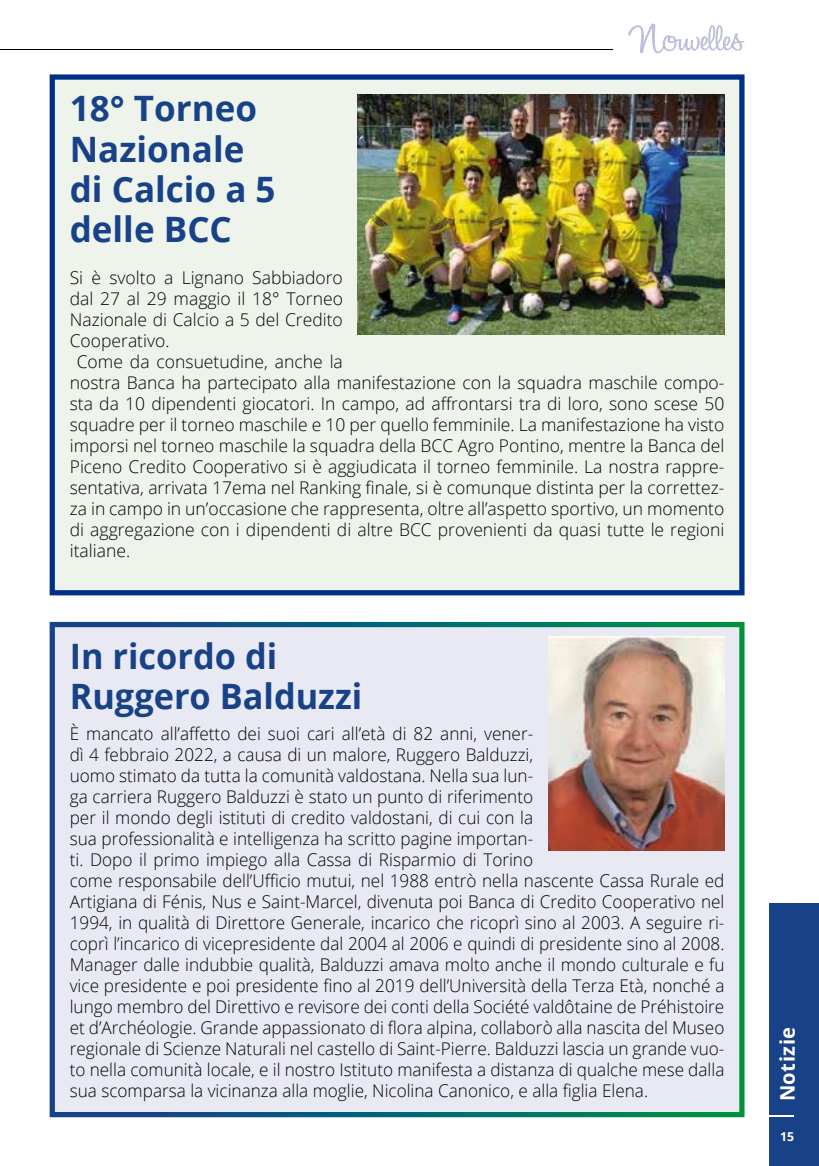
<style>
.page{position:relative;width:819px;height:1166px;background:#fff}
.page>*{position:absolute;margin:0;border:0;box-sizing:border-box;transform-origin:0 0}
.t1{font:700 35px/40.2px "Open Sans";color:#184287}
.t2{font:700 20.12px "Open Sans";letter-spacing:.025em;color:#fff}
.t3{font:300 17.5px/21px "Open Sans";color:#010202}
.t4{font:700 12.25px "Open Sans";color:#fff}
</style>
<div class="page">
<svg style="left:628px;top:24px;width:116px;height:29px"></svg>
<hr style="left:0;top:50px;width:613px;height:1px;background:#000">
<div style="left:50px;top:622px;width:694px;height:495px;background:#e9e9f4"></div>
<div style="left:50px;top:74px;width:694px;height:521px;background:#eef4eb"></div>
<img style="left:548px;top:636px;width:176px;height:215px">
<img style="left:358px;top:95px;width:366px;height:240px">
<div style="left:769px;top:903px;width:50px;height:263px;background:#184287"></div>
<hr style="left:769px;top:1115px;width:25px;height:2px;background:#fff">
<h1 class="t1" style="left:70px;top:88px;width:207px">18° Torneo<br>Nazionale di Calcio a 5 delle BCC</h1>
<p class="t3" style="left:70px;top:267px;width:274px">Si è svolto a Lignano Sabbiadoro</p>
<p class="t3" style="left:70px;top:288px;width:274px">dal 27 al 29 maggio il 18° Torneo</p>
<p class="t3" style="left:70px;top:309px;width:274px">Nazionale di Calcio a 5 del Credito</p>
<p class="t3" style="left:70px;top:330px;width:101px">Cooperativo.</p>
<p class="t3" style="left:77px;top:351px;width:268px">Come da consuetudine, anche la</p>
<p class="t3" style="left:70px;top:372px;width:656px">nostra Banca ha partecipato alla manifestazione con la squadra maschile compo-</p>
<p class="t3" style="left:70px;top:393px;width:656px">sta da 10 dipendenti giocatori. In campo, ad affrontarsi tra di loro, sono scese 50</p>
<p class="t3" style="left:70px;top:414px;width:656px">squadre per il torneo maschile e 10 per quello femminile. La manifestazione ha visto</p>
<p class="t3" style="left:70px;top:435px;width:656px">imporsi nel torneo maschile la squadra della BCC Agro Pontino, mentre la Banca del</p>
<p class="t3" style="left:70px;top:456px;width:656px">Piceno Credito Cooperativo si è aggiudicata il torneo femminile. La nostra rappre-</p>
<p class="t3" style="left:70px;top:477px;width:656px">sentativa, arrivata 17ema nel Ranking finale, si è comunque distinta per la correttez-</p>
<p class="t3" style="left:70px;top:498px;width:656px">za in campo in un’occasione che rappresenta, oltre all’aspetto sportivo, un momento</p>
<p class="t3" style="left:70px;top:519px;width:656px">di aggregazione con i dipendenti di altre BCC provenienti da quasi tutte le regioni</p>
<p class="t3" style="left:70px;top:540px;width:62px">italiane.</p>
<h1 class="t1" style="left:70px;top:635px;width:294px">In ricordo di<br>Ruggero Balduzzi</h1>
<p class="t3" style="left:70px;top:723px;width:656px">È mancato all’affetto dei suoi cari all’età di 82 anni, vener-<br>dì 4 febbraio 2022, a causa di un malore, Ruggero Balduzzi,<br>uomo stimato da tutta la comunità valdostana. Nella sua lun-<br>ga carriera Ruggero Balduzzi è stato un punto di riferimento<br>per il mondo degli istituti di credito valdostani, di cui con la<br>sua professionalità e intelligenza ha scritto pagine importan-<br>ti. Dopo il primo impiego alla Cassa di Risparmio di Torino<br>come responsabile dell’Ufficio mutui, nel 1988 entrò nella nascente Cassa Rurale ed Artigiana di Fénis, Nus e Saint-Marcel, divenuta poi Banca di Credito Cooperativo nel 1994, in qualità di Direttore Generale, incarico che ricoprì sino al 2003. A seguire ri&shy;coprì l’incarico di vicepresidente dal 2004 al 2006 e quindi di presidente sino al 2008.<br>Manager dalle indubbie qualità, Balduzzi amava molto anche il mondo culturale e fu vice presidente e poi presidente fino al 2019 dell’Università della Terza Età, nonché a lungo membro del Direttivo e revisore dei conti della Société valdôtaine de Préhistoire et d’Archéologie. Grande appassionato di flora alpina, collaborò alla nascita del Museo regionale di Scienze Naturali nel castello di Saint-Pierre. Balduzzi lascia un grande vuo&shy;to nella comunità locale, e il nostro Istituto manifesta a distanza di qualche mese dalla sua scomparsa la vicinanza alla moglie, Nicolina Canonico, e alla figlia Elena.</p>
<p class="t2" style="left:773px;top:1101px;width:76px;rotate:-90deg">Notizie</p>
<p class="t4" style="left:780px;top:1127px;width:15px">15</p>
</div>
